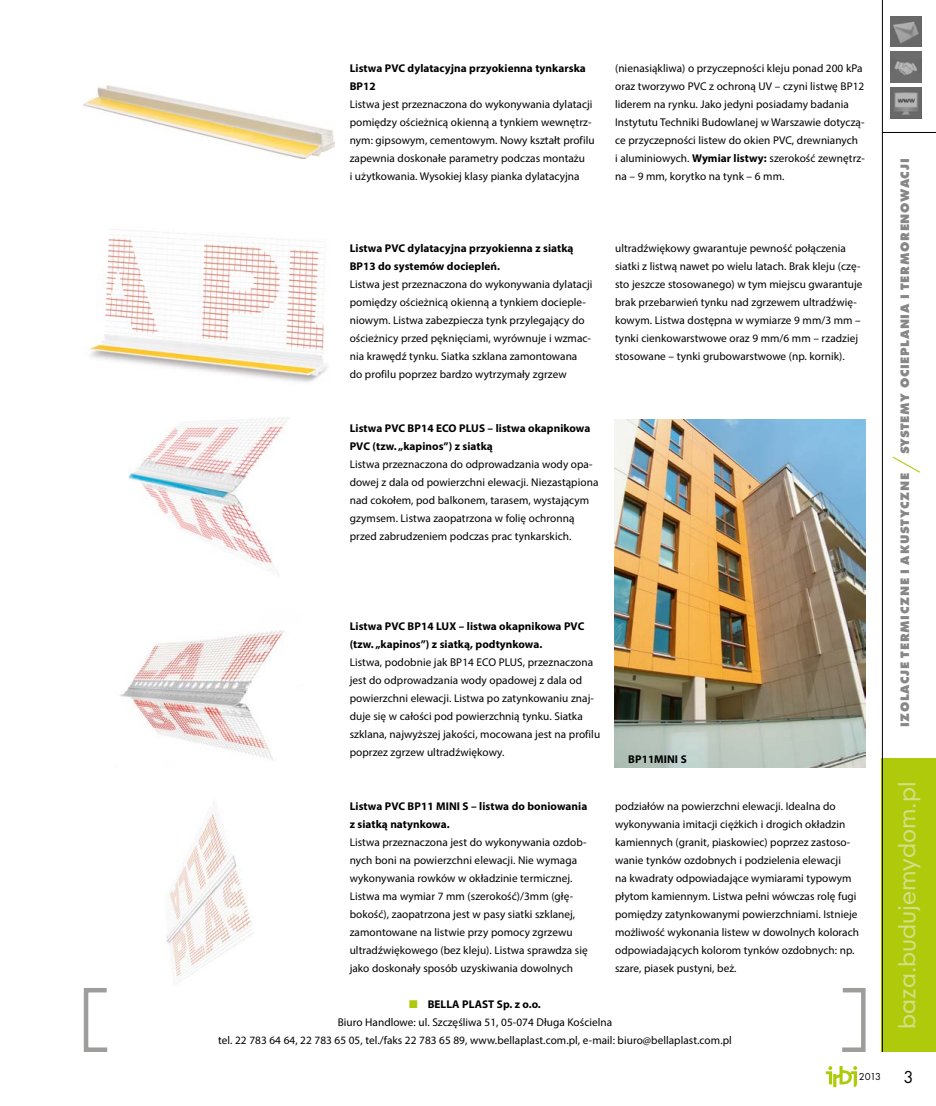
<style>
.page{position:relative;width:936px;height:1106px;background:#fff}
.page>*{position:absolute;margin:0;border:0;box-sizing:border-box;transform-origin:0 0}
.t1{font:30px "Futura TEE Ligh";color:#afca0b}
.t2{font:22.5px "Geometric 706 Md EU";color:#d3df84}
.t3{font:18px "Futura TEE";color:#000}
.t4{font:700 12.75px "Futura TEE Extr";letter-spacing:.05em;color:#878787}
.t5{font:11.25px/18px "Myriad Pro";letter-spacing:.005em;color:#000}
.t6{font:700 11.25px/18px "Myriad Pro";letter-spacing:.005em;color:#000}
.t7{font:10.5px "Futura TEE";color:#000}
.s1{font-weight:700}
.s2{color:#afca0b}
</style>
<div class="page">
<svg style="left:825px;top:1066px;width:32px;height:21px"></svg>
<div style="left:881px;top:758px;width:54px;height:294px;background:#afca0b"></div>
<hr style="left:881px;top:0;width:1px;height:1052px;background:#000">
<hr style="left:881px;top:132px;width:54px;height:1px;background:#000">
<svg style="left:890px;top:16px;width:30px;height:31px"></svg>
<svg style="left:890px;top:52px;width:30px;height:30px"></svg>
<svg style="left:890px;top:88px;width:30px;height:30px"></svg>
<svg style="left:83px;top:988px;width:25px;height:64px"></svg>
<svg style="left:842px;top:988px;width:24px;height:64px"></svg>
<img style="left:84px;top:85px;width:250px;height:73px">
<img style="left:90px;top:229px;width:238px;height:154px">
<img style="left:129px;top:417px;width:160px;height:159px">
<img style="left:119px;top:630px;width:165px;height:131px">
<img style="left:166px;top:807px;width:88px;height:176px">
<img style="left:615px;top:419px;width:250px;height:348px">
<p class="t6" style="left:350px;top:59px;width:238px">Listwa PVC dylatacyjna przyokienna tynkarska<br>BP12</p>
<p class="t5" style="left:350px;top:95px;width:246px">Listwa jest przeznaczona do wykonywania dylatacji pomiędzy ościeżnicą okienną a tynkiem wewnętrz&shy;nym: gipsowym, cementowym. Nowy kształt profilu zapewnia doskonałe parametry podczas montażu<br>i użytkowania. Wysokiej klasy pianka dylatacyjna</p>
<p class="t5" style="left:615px;top:59px;width:251px">(nienasiąkliwa) o przyczepności kleju ponad 200 kPa oraz tworzywo PVC z ochroną UV – czyni listwę BP12 liderem na rynku. Jako jedyni posiadamy badania Instytutu Techniki Budowlanej w Warszawie dotyczą&shy;ce przyczepności listew do okien PVC, drewnianych<br>i aluminiowych. <span class="s1">Wymiar listwy:</span> szerokość zewnętrz&shy;na – 9 mm, korytko na tynk – 6 mm.</p>
<p class="t6" style="left:350px;top:239px;width:225px">Listwa PVC dylatacyjna przyokienna z siatką<br>BP13 do systemów dociepleń.</p>
<p class="t5" style="left:350px;top:275px;width:244px">Listwa jest przeznaczona do wykonywania dylatacji pomiędzy ościeżnicą okienną a tynkiem docieple&shy;niowym. Listwa zabezpiecza tynk przylegający do ościeżnicy przed pęknięciami, wyrównuje i wzmac&shy;nia krawędź tynku. Siatka szklana zamontowana do profilu poprzez bardzo wytrzymały zgrzew</p>
<p class="t6" style="left:350px;top:419px;width:242px">Listwa PVC BP14 ECO PLUS – listwa okapnikowa<br>PVC (tzw. „kapinos”) z siatką</p>
<p class="t5" style="left:350px;top:455px;width:250px">Listwa przeznaczona do odprowadzania wody opa&shy;dowej z dala od powierzchni elewacji. Niezastąpiona nad cokołem, pod balkonem, tarasem, wystającym gzymsem. Listwa zaopatrzona w folię ochronną przed zabrudzeniem podczas prac tynkarskich.</p>
<p class="t5" style="left:615px;top:239px;width:249px">ultradźwiękowy gwarantuje pewność połączenia siatki z listwą nawet po wielu latach. Brak kleju (czę&shy;sto jeszcze stosowanego) w tym miejscu gwarantuje brak przebarwień tynku nad zgrzewem ultradźwię&shy;kowym. Listwa dostępna w wymiarze 9 mm/3 mm – tynki cienkowarstwowe oraz 9 mm/6 mm – rzadziej stosowane – tynki grubowarstwowe (np. kornik).</p>
<p class="t6" style="left:350px;top:617px;width:236px">Listwa PVC BP14 LUX – listwa okapnikowa PVC (tzw. „kapinos”) z siatką, podtynkowa.</p>
<p class="t5" style="left:350px;top:653px;width:252px">Listwa, podobnie jak BP14 ECO PLUS, przeznaczona jest do odprowadzania wody opadowej z dala od powierzchni elewacji. Listwa po zatynkowaniu znaj&shy;duje się w całości pod powierzchnią tynku. Siatka szklana, najwyższej jakości, mocowana jest na profilu poprzez zgrzew ultradźwiękowy.</p>
<p class="t6" style="left:628px;top:749px;width:60px">BP11MINI S</p>
<p class="t5" style="left:615px;top:797px;width:245px">podziałów na powierzchni elewacji. Idealna do wykonywania imitacji ciężkich i drogich okładzin kamiennych (granit, piaskowiec) poprzez zastoso&shy;wanie tynków ozdobnych i podzielenia elewacji<br>na kwadraty odpowiadające wymiarami typowym płytom kamiennym. Listwa pełni wówczas rolę fugi pomiędzy zatynkowanymi powierzchniami. Istnieje możliwość wykonania listew w dowolnych kolorach odpowiadających kolorom tynków ozdobnych: np. szare, piasek pustyni, beż.</p>
<p class="t5" style="left:218px;top:995px;width:515px;text-align:center"><span class="s2">■</span> <span class="s1">BELLA PLAST Sp. z o.o.<br></span>Biuro Handlowe: ul. Szczęśliwa 51, 05-074 Długa Kościelna<br>tel. 22 783 64 64, 22 783 65 05, tel./faks 22 783 65 89, www.bellaplast.com.pl, e-mail: biuro@bellaplast.com.pl</p>
<p class="t6" style="left:350px;top:797px;width:239px">Listwa PVC BP11 MINI S – listwa do boniowania z siatką natynkowa.</p>
<p class="t5" style="left:350px;top:833px;width:239px">Listwa przeznaczona jest do wykonywania ozdob&shy;nych boni na powierzchni elewacji. Nie wymaga wykonywania rowków w okładzinie termicznej.<br>Listwa ma wymiar 7 mm (szerokość)/3mm (głę&shy;bokość), zaopatrzona jest w pasy siatki szklanej, zamontowane na listwie przy pomocy zgrzewu ultradźwiękowego (bez kleju). Listwa sprawdza się jako doskonały sposób uzyskiwania dowolnych</p>
<p class="t7" style="left:858px;top:1070px;width:24px">2013</p>
<p class="t4" style="left:897px;top:454px;width:297px;rotate:-90deg">SYSTEMY OCIEPLANIA I TERMORENOWACJI</p>
<h1 class="t1" style="left:888px;top:473px;width:18px;rotate:-90deg">/</h1>
<p class="t4" style="left:897px;top:727px;width:256px;rotate:-90deg">IZOLACJE TERMICZNE I AKUSTYCZNE</p>
<h2 class="t2" style="left:892px;top:1028px;width:249px;rotate:-90deg">baza.budujemydom.pl</h2>
<h3 class="t3" style="left:903px;top:1065px;width:12px">3</h3>
</div>
